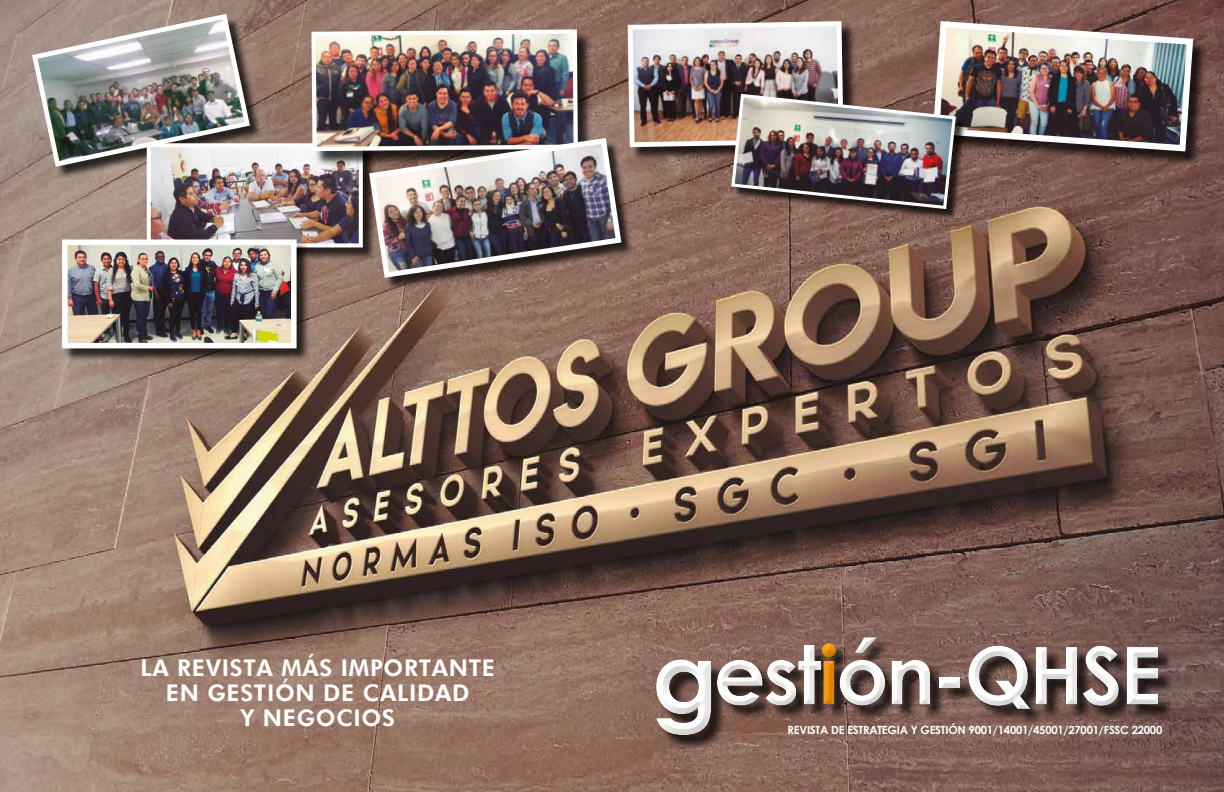
<style>
.page{position:relative;width:1224px;height:792px;background:#fff}
.page>*{position:absolute;margin:0;border:0;box-sizing:border-box;transform-origin:0 0}
.t1{font:700 100.5px "Century Gothic";color:#fff}
.t2{font:700 81.8px "Century Gothic";letter-spacing:-.03em;color:#fff}
.t3{font:800 23px/25px "Futura BT";letter-spacing:.03em;color:#fff;text-align:center}
.t4{font:700 11.2px "Century Gothic";letter-spacing:-.02em;color:#fff}
.s1{color:#f39200}
.s2{font-size:79.9px}
</style>
<div class="page">
<img style="left:0;top:0;width:1224px;height:792px">
<div style="left:34px;top:16px;width:229px;height:164px;background:#000;opacity:.75"></div>
<img style="left:29px;top:11px;width:224px;height:159px">
<img style="left:152px;top:148px;width:157px;height:93px">
<div style="left:147px;top:143px;width:216px;height:104px;border:4px solid #fff"></div>
<div style="left:935px;top:23px;width:273px;height:144px;background:#000;opacity:.75"></div>
<div style="left:64px;top:241px;width:246px;height:121px;background:#000;opacity:.75"></div>
<img style="left:69px;top:247px;width:221px;height:94px">
<div style="left:62px;top:240px;width:235px;height:108px;border:6px solid #fff"></div>
<div style="left:371px;top:140px;width:263px;height:150px;background:#000;opacity:.75"></div>
<img style="left:309px;top:18px;width:888px;height:263px">
<div style="left:658px;top:662px;width:69px;height:89px;background:#000;opacity:.75"></div>
<div style="left:639px;top:622px;width:110px;height:109px;background:#fff;opacity:.75"></div>
<div style="left:639px;top:644px;width:110px;height:103px;background:#000;opacity:.75"></div>
<div style="left:703px;top:611px;width:493px;height:98px;background:#fff;opacity:.75"></div>
<div style="left:703px;top:621px;width:493px;height:110px;background:#000;opacity:.75"></div>
<h2 class="t2" style="left:714px;top:613px;width:450px">est<span class="s1">i</span>ón-<span class="s2">QHSE</span></h2>
<h3 class="t3" style="left:140px;top:655px;width:356px">LA REVISTA MÁS IMPORTANTE<br>EN GESTIÓN DE CALIDAD<br>Y NEGOCIOS</h3>
<h1 class="t1" style="left:652px;top:601px;width:68px">g</h1>
<p class="t4" style="left:787px;top:722px;width:376px">REVISTA DE ESTRATEGIA Y GESTIÓN 9001/14001/45001/27001/FSSC 22000</p>
</div>
